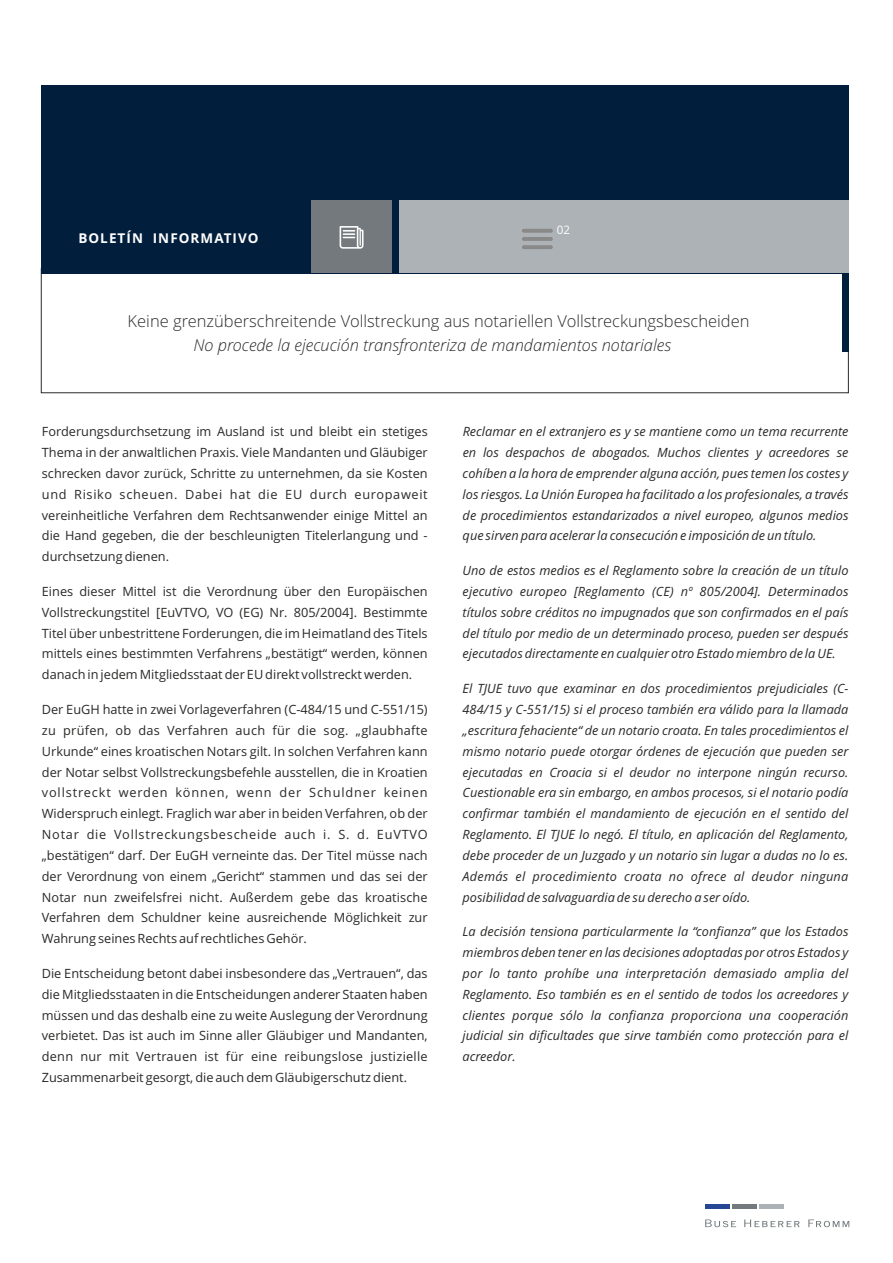
<style>
.page{position:relative;width:893px;height:1263px;background:#fff}
.page>*{position:absolute;margin:0;border:0;box-sizing:border-box;transform-origin:0 0}
.t1{font:300 16.5px "Open Sans";color:#2b2a29}
.t2{font:italic 300 16.5px "Open Sans";color:#2b2a29}
.t3{font:700 13.5px "Open Sans";letter-spacing:.08em;color:#fefefe}
.t4{font:italic 12.75px/20.9px "Open Sans";color:#2b2a29;text-align:justify}
.t5{font:12.75px/20.9px "Open Sans";color:#2b2a29;text-align:justify}
.t6{font:11.55px "Open Sans";color:#fefefe}
</style>
<div class="page">
<div style="left:759px;top:1204px;width:24px;height:5px;background:#acb2b6"></div>
<div style="left:732px;top:1204px;width:25px;height:5px;background:#73797c"></div>
<div style="left:705px;top:1204px;width:25px;height:5px;background:#264796"></div>
<svg style="left:705px;top:1219px;width:31px;height:8px"></svg>
<svg style="left:744px;top:1219px;width:56px;height:8px"></svg>
<svg style="left:808px;top:1219px;width:41px;height:8px"></svg>
<div style="left:41px;top:85px;width:808px;height:188px;background:#011e3d"></div>
<div style="left:311px;top:200px;width:80px;height:73px;background:#73797c"></div>
<div style="left:399px;top:200px;width:450px;height:73px;background:#acb2b6"></div>
<hr style="left:522px;top:237px;width:31px;height:4px;background:#898989;border-radius:2px">
<svg style="left:522px;top:229px;width:31px;height:4px"></svg>
<hr style="left:522px;top:245px;width:31px;height:4px;background:#898989;border-radius:2px">
<svg style="left:340px;top:226px;width:24px;height:23px"></svg>
<div style="left:842px;top:273px;width:6px;height:79px;background:#011e3d"></div>
<p class="t3" style="left:78px;top:233px;width:182px">BOLETÍN INFORMATIVO</p>
<p class="t6" style="left:557px;top:226px;width:15px">02</p>
<p class="t1" style="left:128px;top:314px;width:623px">Keine grenzüberschreitende Vollstreckung aus notariellen Vollstreckungsbescheiden</p>
<p class="t2" style="left:193px;top:339px;width:479px">No procede la ejecución transfronteriza de mandamientos notariales</p>
<p class="t5" style="left:42px;top:422px;width:387px">Forderungsdurchsetzung im Ausland ist und bleibt ein stetiges Thema in der anwaltlichen Praxis. Viele Mandanten und Gläubiger schrecken davor zurück, Schritte zu unternehmen, da sie Kosten und Risiko scheuen. Dabei hat die EU durch europaweit vereinheitliche Verfahren dem Rechtsanwender einige Mittel an die Hand gegeben, die der beschleunigten Titelerlangung und - durchsetzung dienen.</p>
<p class="t5" style="left:42px;top:582px;width:387px">Eines dieser Mittel ist die Verordnung über den Europäischen Vollstreckungstitel [EuVTVO, VO (EG) Nr. 805/2004]. Bestimmte Titel über unbestrittene Forderungen, die im Heimatland des Titels mittels eines bestimmten Verfahrens „bestätigt“ werden, können danach in jedem Mitgliedsstaat der EU direkt vollstreckt werden.</p>
<p class="t5" style="left:42px;top:700px;width:387px">Der EuGH hatte in zwei Vorlageverfahren (C-484/15 und C-551/15) zu prüfen, ob das Verfahren auch für die sog. „glaubhafte Urkunde“ eines kroatischen Notars gilt. In solchen Verfahren kann der Notar selbst Vollstreckungsbefehle ausstellen, die in Kroatien vollstreckt werden können, wenn der Schuldner keinen Widerspruch einlegt. Fraglich war aber in beiden Verfahren, ob der Notar die Vollstreckungsbescheide auch i. S. d. EuVTVO „bestätigen“ darf. Der EuGH verneinte das. Der Titel müsse nach der Verordnung von einem „Gericht“ stammen und das sei der Notar nun zweifelsfrei nicht. Außerdem gebe das kroatische Verfahren dem Schuldner keine ausreichende Möglichkeit zur Wahrung seines Rechts auf rechtliches Gehör.</p>
<p class="t5" style="left:42px;top:964px;width:387px">Die Entscheidung betont dabei insbesondere das „Vertrauen“, das die Mitgliedsstaaten in die Entscheidungen anderer Staaten haben müssen und das deshalb eine zu weite Auslegung der Verordnung verbietet. Das ist auch im Sinne aller Gläubiger und Mandanten, denn nur mit Vertrauen ist für eine reibungslose justizielle Zusammenarbeit gesorgt, die auch dem Gläubigerschutz dient.</p>
<p class="t4" style="left:463px;top:422px;width:387px">Reclamar en el extranjero es y se mantiene como un tema recurrente en los despachos de abogados. Muchos clientes y acreedores se cohíben a la hora de emprender alguna acción, pues temen los costes y los riesgos. La Unión Europea ha facilitado a los profesionales, a través de procedimientos estandarizados a nivel europeo, algunos medios que sirven para acelerar la consecución e imposición de un título.</p>
<p class="t4" style="left:463px;top:561px;width:387px">Uno de estos medios es el Reglamento sobre la creación de un título ejecutivo europeo [Reglamento (CE) nº 805/2004]. Determinados títulos sobre créditos no impugnados que son confirmados en el país del título por medio de un determinado proceso, pueden ser después ejecutados directamente en cualquier otro Estado miembro de la UE.</p>
<p class="t4" style="left:463px;top:679px;width:387px">El TJUE tuvo que examinar en dos procedimientos prejudiciales (C-484/15 y C-551/15) si el proceso también era válido para la llamada „escritura fehaciente“ de un notario croata. En tales procedimientos el mismo notario puede otorgar órdenes de ejecución que pueden ser ejecutadas en Croacia si el deudor no interpone ningún recurso.<br>Cuestionable era sin embargo, en ambos procesos, si el notario podía confirmar también el mandamiento de ejecución en el sentido del Reglamento. El TJUE lo negó. El título, en aplicación del Reglamento, debe proceder de un Juzgado y un notario sin lugar a dudas no lo es.<br>Además el procedimiento croata no ofrece al deudor ninguna posibilidad de salvaguardia de su derecho a ser oído.</p>
<p class="t4" style="left:463px;top:922px;width:387px">La decisión tensiona particularmente la “confianza” que los Estados miembros deben tener en las decisiones adoptadas por otros Estados y por lo tanto prohíbe una interpretación demasiado amplia del Reglamento. Eso también es en el sentido de todos los acreedores y clientes porque sólo la confianza proporciona una cooperación judicial sin dificultades que sirve también como protección para el acreedor.</p>
</div>
